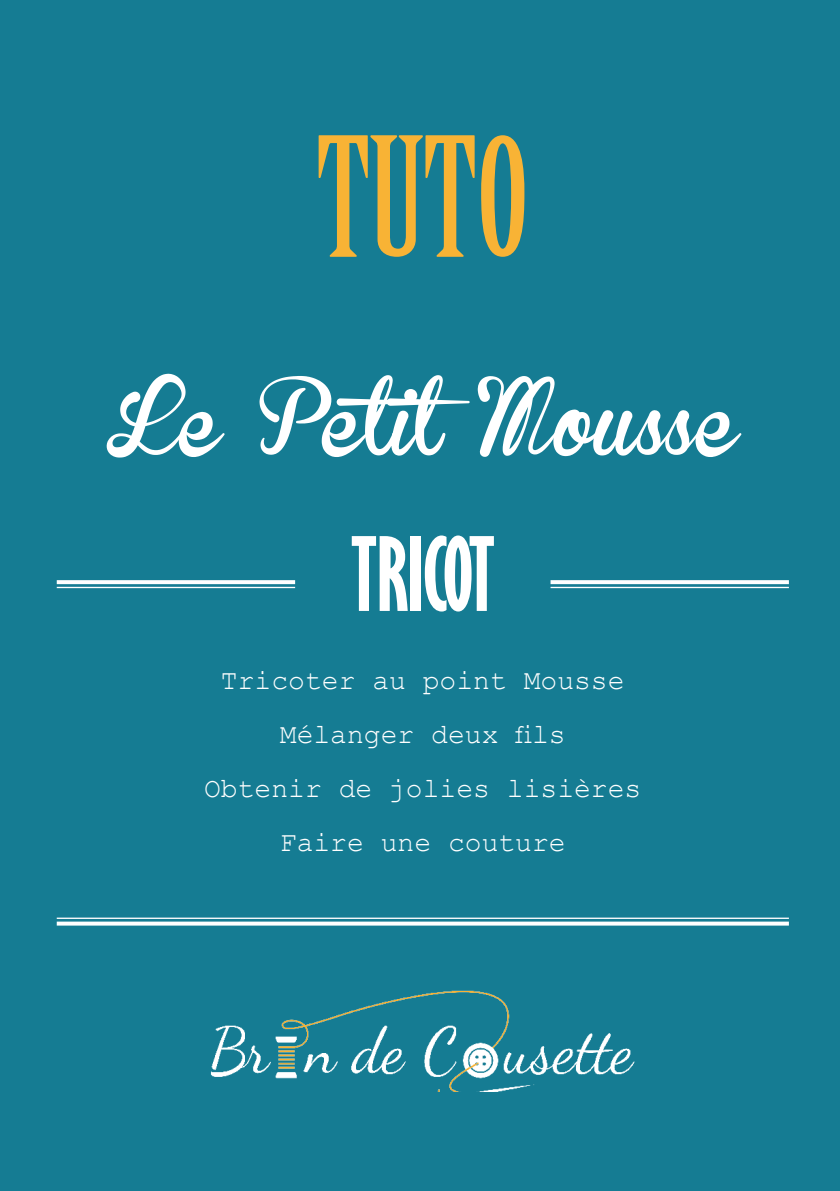
<style>
.page{position:relative;width:840px;height:1191px;background:#fff}
.page>*{position:absolute;margin:0;border:0;box-sizing:border-box;transform-origin:0 0}
.t1{font:162px "Birch Std";color:#f8b335}
.t2{font:700 extra-condensed 94px "Gill Sans";color:#fff}
.t3{font:74px "Brannboll Fet";color:#fff}
.t4{font:28px/54px "Courier New";color:#fff;text-align:center}
</style>
<div class="page">
<div style="left:0;top:0;width:839px;height:1191px;background:#157c93"></div>
<img style="left:210px;top:990px;width:425px;height:101px">
<svg style="left:57px;top:580px;width:238px;height:4px"></svg>
<hr style="left:57px;top:587px;width:238px;height:1px;background:#fff">
<svg style="left:550px;top:580px;width:238px;height:4px"></svg>
<hr style="left:550px;top:587px;width:238px;height:1px;background:#fff">
<hr style="left:57px;top:917px;width:731px;height:2px;background:#fff">
<svg style="left:57px;top:921px;width:731px;height:4px;background:#dbebee"></svg>
<h1 class="t1" style="left:316px;top:107px;width:214px">TUTO</h1>
<h3 class="t3" style="left:106px;top:382px;width:633px">Le PetitMousse</h3>
<h2 class="t2" style="left:350px;top:517px;width:146px">TRICOT</h2>
<p class="t4" style="left:204px;top:652px;width:438px">Tricoter au point Mousse<br>Mélanger deux fils<br>Obtenir de jolies lisières<br>Faire une couture</p>
</div>
